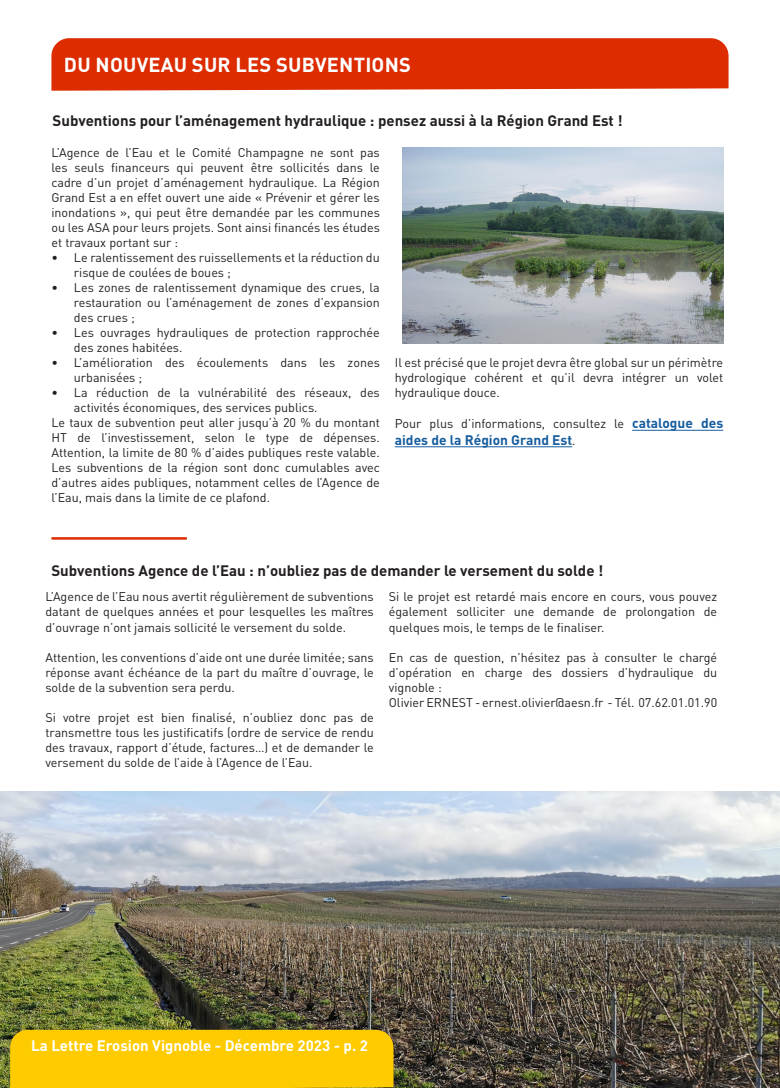
<style>
.page{position:relative;width:780px;height:1088px;background:#fff}
.page>*{position:absolute;margin:0;border:0;box-sizing:border-box;transform-origin:0 0}
.t1{font:700 20px "DIN Pro";letter-spacing:.01em;color:#fff}
.t2{font:700 15px "DIN Pro";color:#231f20}
.t3{font:700 15px "DIN Pro";color:#fff}
.t4{font:700 13.75px "DIN Pro";color:#175d9e}
.t5{font:12.5px/15px "DIN Pro";color:#231f20;text-align:justify}
.s1{font-weight:700;font-size:13.75px;color:#175d9e}
.s2{font-weight:400;font-size:12.5px;color:#231f20}
</style>
<div class="page">
<img style="left:0;top:791px;width:780px;height:297px">
<div style="left:51px;top:38px;width:677px;height:53px;background:#dc2c00"></div>
<div style="left:10px;top:1030px;width:383px;height:58px;background:#fecb00"></div>
<hr style="left:632px;top:430px;width:91px;height:1px;background:#175d9e">
<hr style="left:395px;top:446px;width:177px;height:1px;background:#175d9e">
<img style="left:403px;top:147px;width:320px;height:197px">
<hr style="left:51px;top:537px;width:136px;height:3px;background:#dc2c00">
<p class="t1" style="left:64px;top:51px;width:348px">DU NOUVEAU SUR LES SUBVENTIONS</p>
<p class="t2" style="left:53px;top:110px;width:571px">Subventions pour l’aménagement hydraulique : pensez aussi à la Région Grand Est !</p>
<p class="t5" style="left:51px;top:144px;width:330px">L’Agence de l’Eau et le Comité Champagne ne sont pas les seuls financeurs qui peuvent être sollicités dans le cadre d’un projet d’aménagement hydraulique. La Région Grand Est a en effet ouvert une aide « Prévenir et gérer les inondations », qui peut être demandée par les communes ou les ASA pour leurs projets. Sont ainsi financés les études et travaux portant sur :</p>
<p class="t5" style="left:74px;top:249px;width:307px;text-indent:-22px">• Le ralentissement des ruissellements et la réduction du risque de coulées de boues ;</p>
<p class="t5" style="left:74px;top:279px;width:307px;text-indent:-22px">• Les zones de ralentissement dynamique des crues, la restauration ou l’aménagement de zones d’expansion des crues ;</p>
<p class="t5" style="left:74px;top:324px;width:307px;text-indent:-22px">• Les ouvrages hydrauliques de protection rapprochée des zones habitées.</p>
<p class="t5" style="left:74px;top:354px;width:307px;text-indent:-22px">• L’amélioration des écoulements dans les zones urbanisées ;</p>
<p class="t5" style="left:74px;top:384px;width:307px;text-indent:-22px">• La réduction de la vulnérabilité des réseaux, des activités économiques, des services publics.</p>
<p class="t5" style="left:51px;top:414px;width:330px">Le taux de subvention peut aller jusqu’à 20 % du montant HT de l’investissement, selon le type de dépenses.<br>Attention, la limite de 80 % d’aides publiques reste valable.<br>Les subventions de la région sont donc cumulables avec d’autres aides publiques, notamment celles de l’Agence de l’Eau, mais dans la limite de ce plafond.</p>
<p class="t5" style="left:395px;top:354px;width:330px">Il est précisé que le projet devra être global sur un périmètre hydrologique cohérent et qu’il devra intégrer un volet hydraulique douce.</p>
<p class="t5" style="left:395px;top:416px;width:330px">Pour plus d’informations, consultez le <span class="s1">catalogue des</span></p>
<p class="t4" style="left:395px;top:431px;width:182px">aides de la Région Grand Est<span class="s2">.</span></p>
<p class="t2" style="left:51px;top:560px;width:553px">Subventions Agence de l’Eau : n’oubliez pas de demander le versement du solde !</p>
<p class="t5" style="left:45px;top:589px;width:330px">L’Agence de l’Eau nous avertit régulièrement de subventions datant de quelques années et pour lesquelles les maîtres d’ouvrage n’ont jamais sollicité le versement du solde.</p>
<p class="t5" style="left:45px;top:649px;width:330px">Attention, les conventions d’aide ont une durée limitée; sans réponse avant échéance de la part du maître d’ouvrage, le solde de la subvention sera perdu.</p>
<p class="t5" style="left:45px;top:709px;width:330px">Si votre projet est bien finalisé, n’oubliez donc pas de transmettre tous les justificatifs (ordre de service de rendu des travaux, rapport d’étude, factures…) et de demander le versement du solde de l’aide à l’Agence de l’Eau.</p>
<p class="t5" style="left:389px;top:589px;width:330px">Si le projet est retardé mais encore en cours, vous pouvez également solliciter une demande de prolongation de quelques mois, le temps de le finaliser.</p>
<p class="t5" style="left:389px;top:649px;width:330px">En cas de question, n’hésitez pas à consulter le chargé d’opération en charge des dossiers d’hydraulique du vignoble :</p>
<p class="t5" style="left:389px;top:694px;width:330px">Olivier ERNEST - ernest.olivier@aesn.fr - Tél. 07.62.01.01.90</p>
<p class="t3" style="left:31px;top:1035px;width:338px">La Lettre Erosion Vignoble - Décembre 2023 - p. 2</p>
</div>
